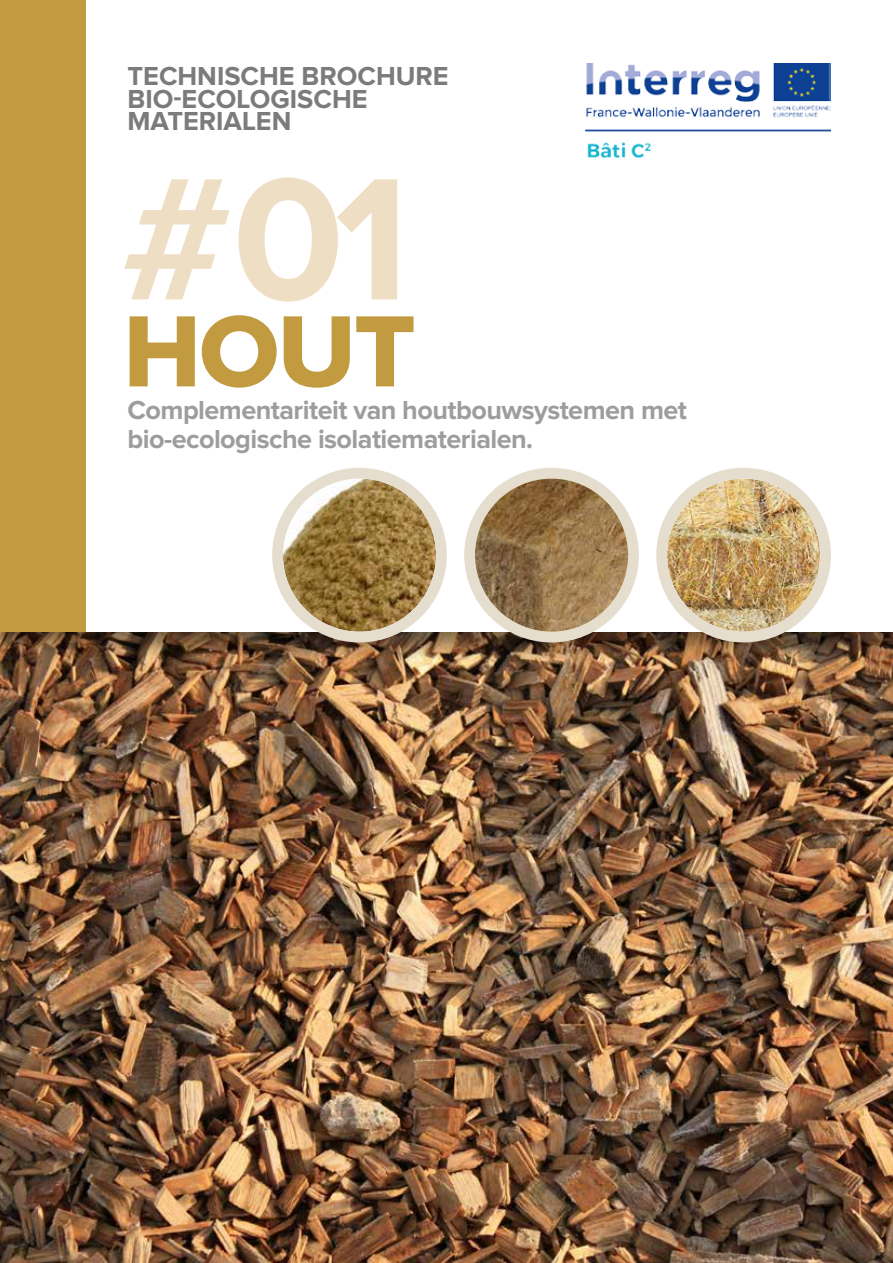
<style>
.page{position:relative;width:893px;height:1263px;background:#fff}
.page>*{position:absolute;margin:0;border:0;box-sizing:border-box;transform-origin:0 0}
.t1{font:700 180px "Proxima Nova";color:#eedfc4}
.t2{font:105px "Proxima Nova Extrabld";color:#c29b41}
.t3{font:700 27px/28.5px "Proxima Nova";letter-spacing:-.02em;color:#9d9d9c}
.t4{font:700 27px/22.5px "Proxima Nova";color:#7c7b7b}
</style>
<div class="page">
<img style="left:0;top:663px;width:893px;height:600px">
<div style="left:0;top:0;width:893px;height:663px;background:#000;opacity:.5"></div>
<div style="left:0;top:0;width:893px;height:631px;background:#fff"></div>
<svg style="left:470px;top:473px;width:163px;height:164px;background:#e2dac8"></svg>
<img style="left:475px;top:479px;width:153px;height:153px;border-radius:77px">
<div style="left:464px;top:468px;width:175px;height:174px;border:11px solid #e5dece;border-radius:50%"></div>
<img style="left:283px;top:479px;width:153px;height:153px;border-radius:77px">
<div style="left:272px;top:468px;width:175px;height:174px;border:11px solid #e5dece;border-radius:50%"></div>
<img style="left:667px;top:479px;width:153px;height:153px;border-radius:77px">
<div style="left:656px;top:468px;width:175px;height:174px;border:11px solid #e5dece;border-radius:50%"></div>
<img style="left:586px;top:64px;width:245px;height:94px">
<div style="left:0;top:0;width:85px;height:631px;background:#c29b41"></div>
<p class="t4" style="left:128px;top:66px;width:323px">TECHNISCHE BROCHURE<br>BIO-ECOLOGISCHE<br>MATERIALEN</p>
<h1 class="t1" style="left:121px;top:157px;width:289px">#01</h1>
<h2 class="t2" style="left:123px;top:303px;width:294px">HOUT</h2>
<p class="t3" style="left:128px;top:397px;width:561px">Complementariteit van houtbouwsystemen met bio-ecologische isolatiematerialen.</p>
</div>
